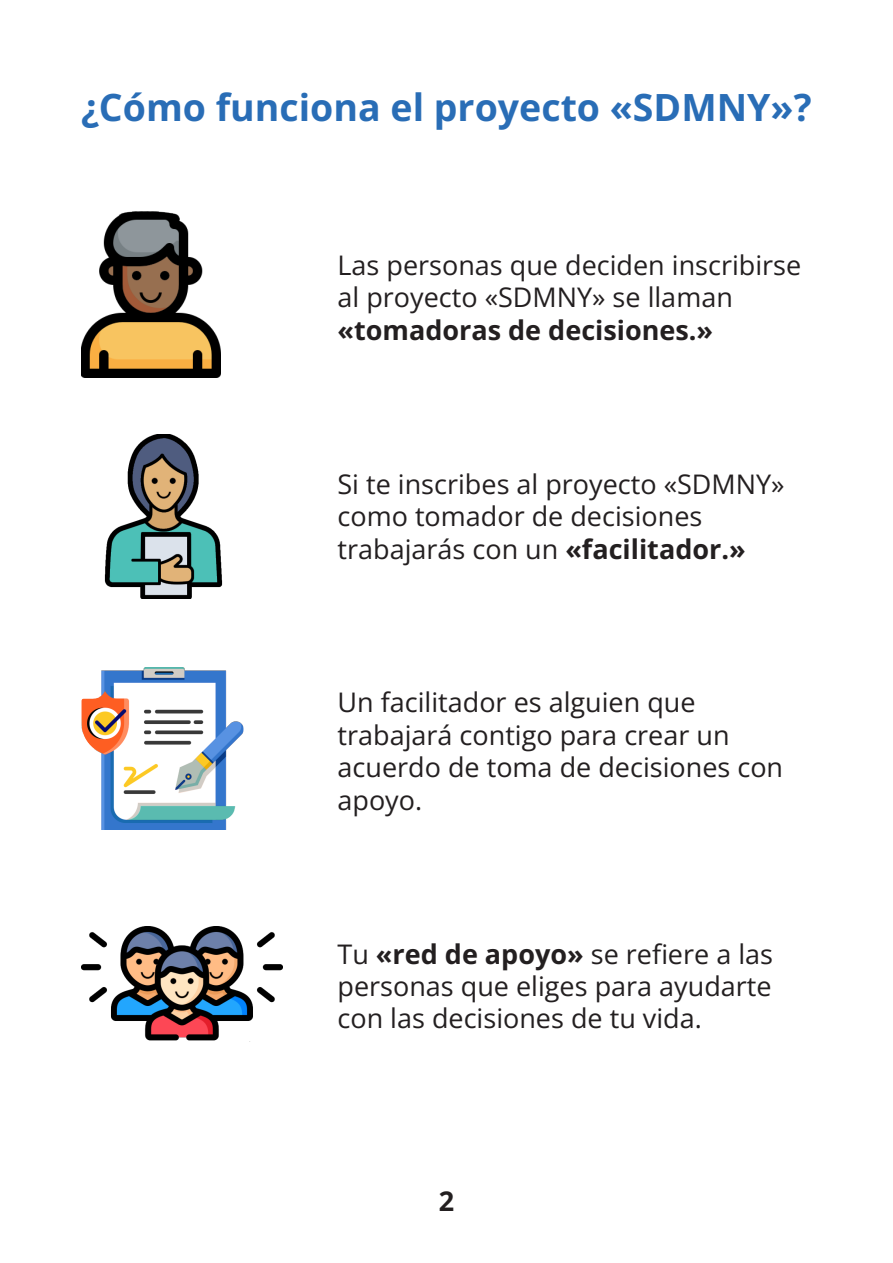
<style>
.page{position:relative;width:893px;height:1263px;background:#fff}
.page>*{position:absolute;margin:0;border:0;box-sizing:border-box;transform-origin:0 0}
.t1{font:700 37.5px "Open Sans";color:#296db6}
.t2{font:27px/32.4px "Open Sans";color:#231f20}
.t3{font:700 27px "Open Sans";color:#231f20}
.s1{font-weight:700}
</style>
<div class="page">
<img style="left:81px;top:212px;width:140px;height:166px">
<img style="left:81px;top:667px;width:162px;height:162px">
<img style="left:82px;top:926px;width:200px;height:115px">
<img style="left:104px;top:435px;width:119px;height:164px">
<p class="t1" style="left:81px;top:81px;width:732px">¿Cómo funciona el proyecto «SDMNY»?</p>
<p class="t2" style="left:338px;top:248px;width:465px">Las personas que deciden inscribirse al proyecto «SDMNY» se llaman <span class="s1">«tomadoras de decisiones.»</span></p>
<p class="t2" style="left:338px;top:467px;width:449px">Si te inscribes al proyecto «SDMNY» como tomador de decisiones trabajarás con un <span class="s1">«facilitador.»</span></p>
<p class="t2" style="left:338px;top:686px;width:447px">Un facilitador es alguien que trabajará contigo para crear un acuerdo de toma de decisiones con apoyo.</p>
<p class="t2" style="left:338px;top:937px;width:437px;text-align:justify">Tu <span class="s1">«red de apoyo»</span> se refiere a las personas que eliges para ayudarte con las decisiones de tu vida.</p>
<p class="t3" style="left:439px;top:1182px;width:17px">2</p>
</div>
